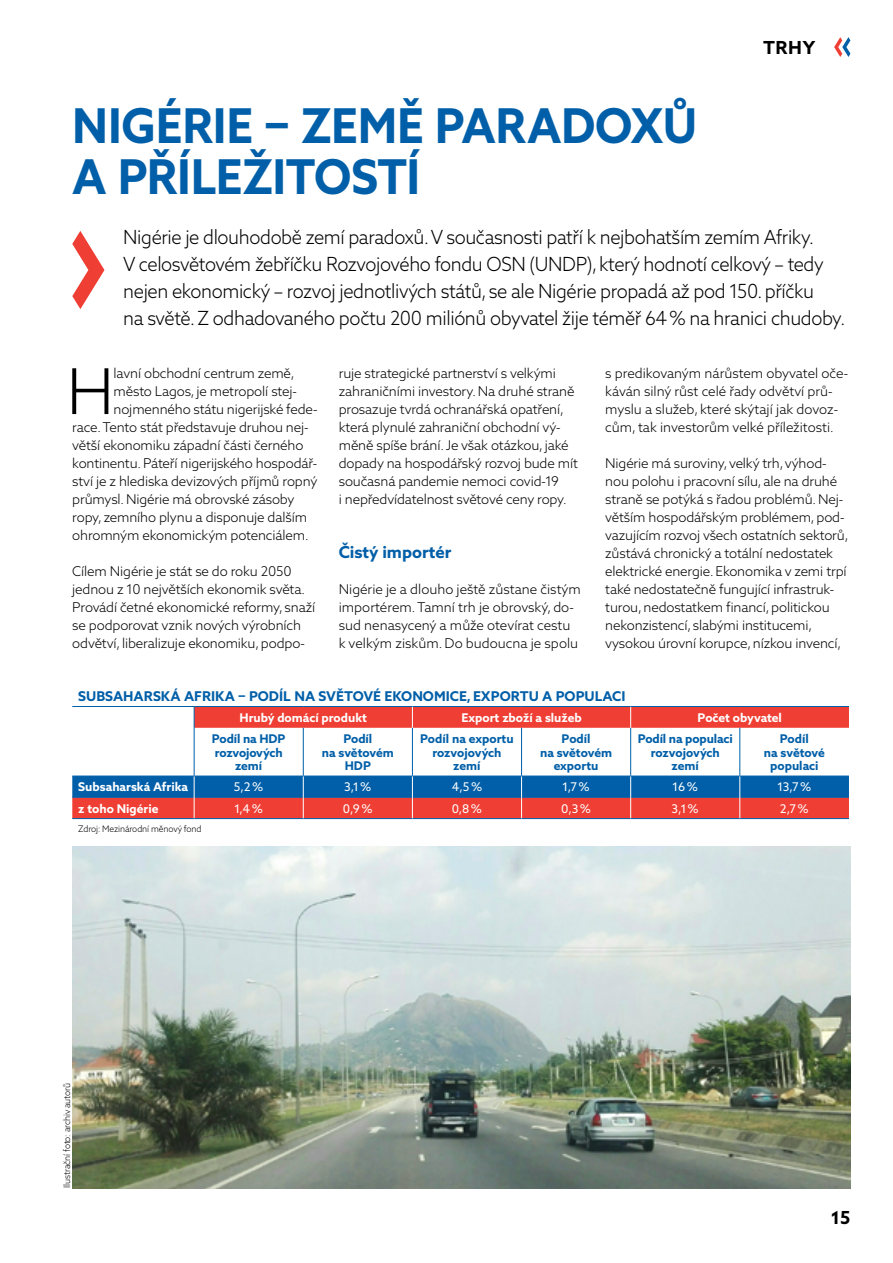
<style>
.page{position:relative;width:893px;height:1263px;background:#fff}
.page>*{position:absolute;margin:0;border:0;box-sizing:border-box;transform-origin:0 0}
.t1{font:300 63.15px "Azo Sans 2";color:#000}
.t2{font:700 48px/51px "Azo Sans 2";letter-spacing:-.01em;color:#005fa8;scale:.95 1}
.t3{font:300 19.5px/27px "Azo Sans 2";letter-spacing:-.02em;color:#000;scale:.95 1}
.t4{font:700 18px "Azo Sans 2";color:#000}
.t5{font:700 16.5px "Azo Sans 2";color:#005fa8}
.t6{font:300 13.5px/18px "Azo Sans 2";letter-spacing:-.01em;color:#000}
.t7{font:700 13.5px "Azo Sans 2";color:#005fa8}
.t8{font:700 12px/13.5px "Azo Sans 2";letter-spacing:-.005em;color:#005fa8;text-align:center}
.t9{font:700 12px "Azo Sans 2";color:#fff}
.t10{font:12px "Azo Sans 2";color:#fff}
.t11{font:300 9px "Azo Sans 2";letter-spacing:-.01em;color:#000;scale:.95 1}
</style>
<div class="page">
<svg style="left:834px;top:37px;width:16px;height:20px"></svg>
<svg style="left:72px;top:231px;width:32px;height:78px"></svg>
<hr style="left:72px;top:706px;width:122px;height:1px;background:#005fa8">
<hr style="left:194px;top:728px;width:1px;height:48px;background:#005fa8">
<hr style="left:303px;top:728px;width:1px;height:48px;background:#005fa8">
<hr style="left:412px;top:728px;width:1px;height:48px;background:#005fa8">
<hr style="left:521px;top:728px;width:1px;height:48px;background:#005fa8">
<hr style="left:630px;top:728px;width:1px;height:48px;background:#005fa8">
<hr style="left:739px;top:728px;width:1px;height:48px;background:#005fa8">
<hr style="left:72px;top:818px;width:122px;height:1px;background:#005fa8">
<hr style="left:194px;top:818px;width:109px;height:1px;background:#005fa8">
<hr style="left:303px;top:818px;width:109px;height:1px;background:#005fa8">
<hr style="left:412px;top:818px;width:110px;height:1px;background:#005fa8">
<hr style="left:522px;top:818px;width:109px;height:1px;background:#005fa8">
<hr style="left:631px;top:818px;width:109px;height:1px;background:#005fa8">
<hr style="left:740px;top:818px;width:109px;height:1px;background:#005fa8">
<svg style="left:72px;top:776px;width:777px;height:42px;background:#735071"></svg>
<svg style="left:194px;top:706px;width:655px;height:22px;background:#e3423b"></svg>
<img style="left:72px;top:846px;width:778px;height:342px">
<h3 class="t4" style="left:763px;top:37px;width:12px">trhy</h3>
<h2 class="t2" style="left:72px;top:101px;width:659px">NIGÉRIE – ZEMĚ PARADOXŮ<br>A PŘÍLEŽITOSTÍ</h2>
<p class="t3" style="left:123px;top:224px;width:761px">Nigérie je dlouhodobě zemí paradoxů. V současnosti patří k nejbohatším zemím Afriky.<br>V celosvětovém žebříčku Rozvojového fondu OSN (UNDP), který hodnotí celkový – tedy nejen ekonomický – rozvoj jednotlivých států, se ale Nigérie propadá až pod 150. příčku<br>na světě. Z odhadovaného počtu 200 miliónů obyvatel žije téměř 64% na hranici chudoby.</p>
<h1 class="t1" style="left:66px;top:354px;width:38px">H</h1>
<p class="t6" style="left:114px;top:364px;width:182px">lavní obchodní centrum země,</p>
<p class="t6" style="left:605px;top:364px;width:244px">s predikovaným nárůstem obyvatel oče&shy;káván silný růst celé řady odvětví prů&shy;myslu a služeb, které skýtají jak dovoz&shy;cům, tak investorům velké příležitosti.</p>
<p class="t6" style="left:605px;top:454px;width:244px">Nigérie má suroviny, velký trh, výhod&shy;nou polohu i pracovní sílu, ale na druhé straně se potýká s řadou problémů. Nej&shy;větším hospodářským problémem, pod&shy;vazujícím rozvoj všech ostatních sektorů, zůstává chronický a totální nedostatek elektrické energie. Ekonomika v zemi trpí také nedostatečně fungující infrastruk&shy;turou, nedostatkem financí, politickou nekonzistencí, slabými institucemi, vysokou úrovní korupce, nízkou invencí,</p>
<p class="t6" style="left:339px;top:364px;width:241px">ruje strategické partnerství s velkými zahraničními investory. Na druhé straně prosazuje tvrdá ochranářská opatření, která plynulé zahraniční obchodní vý&shy;měně spíše brání. Je však otázkou, jaké dopady na hospodářský rozvoj bude mít současná pandemie nemoci covid-19<br>i nepředvídatelnost světové ceny ropy.</p>
<p class="t5" style="left:339px;top:542px;width:114px">Čistý importér</p>
<p class="t6" style="left:339px;top:580px;width:244px">Nigérie je a dlouho ještě zůstane čistým importérem. Tamní trh je obrovský, do&shy;sud nenasycený a může otevírat cestu<br>k velkým ziskům. Do budoucna je spolu</p>
<p class="t6" style="left:114px;top:382px;width:185px">město Lagos, je metropolí stej-</p>
<p class="t6" style="left:114px;top:400px;width:205px">nojmenného státu nigerijské fede-</p>
<p class="t6" style="left:72px;top:418px;width:238px">race. Tento stát představuje druhou nej-</p>
<p class="t6" style="left:72px;top:436px;width:233px">větší ekonomiku západní části černého</p>
<p class="t6" style="left:72px;top:454px;width:247px">kontinentu. Páteří nigerijského hospodář-</p>
<p class="t6" style="left:72px;top:472px;width:247px">ství je z hlediska devizových příjmů ropný</p>
<p class="t6" style="left:72px;top:490px;width:224px">průmysl. Nigérie má obrovské zásoby</p>
<p class="t6" style="left:72px;top:508px;width:236px">ropy, zemního plynu a disponuje dalším</p>
<p class="t6" style="left:72px;top:526px;width:238px">ohromným ekonomickým potenciálem.</p>
<p class="t6" style="left:72px;top:562px;width:244px">Cílem Nigérie je stát se do roku 2050 jednou z 10 největších ekonomik světa.<br>Provádí četné ekonomické reformy, snaží se podporovat vznik nových výrobních odvětví, liberalizuje ekonomiku, podpo-</p>
<p class="t7" style="left:78px;top:687px;width:29px">Subsaharsk</p>
<p class="t7" style="left:170px;top:687px;width:33px">á Afrika</p>
<p class="t7" style="left:238px;top:687px;width:20px">– podíl</p>
<p class="t7" style="left:294px;top:687px;width:60px">na světové</p>
<p class="t7" style="left:385px;top:687px;width:10px">ekonomice</p>
<p class="t7" style="left:467px;top:687px;width:35px">, export</p>
<p class="t7" style="left:529px;top:687px;width:38px">u a pop</p>
<p class="t7" style="left:585px;top:687px;width:19px">ulaci</p>
<p class="t9" style="left:240px;top:710px;width:129px">Hrubý domácí produkt</p>
<p class="t9" style="left:461px;top:710px;width:122px">Export zboží a služeb</p>
<p class="t9" style="left:698px;top:710px;width:86px">Počet obyvatel</p>
<p class="t8" style="left:212px;top:732px;width:75px">Podíl na HDP rozvojových zemí</p>
<p class="t8" style="left:322px;top:732px;width:73px">Podíl<br>na světovém<br>HDP</p>
<p class="t8" style="left:420px;top:732px;width:95px">Podíl na exportu rozvojových zemí</p>
<p class="t8" style="left:540px;top:732px;width:73px">Podíl<br>na světovém exportu</p>
<p class="t8" style="left:638px;top:732px;width:96px">Podíl na populaci rozvojových zemí</p>
<p class="t8" style="left:764px;top:732px;width:62px">Podíl<br>na světové populaci</p>
<p class="t9" style="left:78px;top:780px;width:111px">Subsaharská Afrika</p>
<p class="t10" style="left:234px;top:780px;width:31px">5,2%</p>
<p class="t10" style="left:344px;top:780px;width:29px">3,1%</p>
<p class="t10" style="left:452px;top:780px;width:32px">4,5%</p>
<p class="t10" style="left:563px;top:780px;width:29px">1,7%</p>
<p class="t10" style="left:673px;top:780px;width:27px">16%</p>
<p class="t10" style="left:777px;top:780px;width:36px">13,7%</p>
<p class="t9" style="left:78px;top:801px;width:82px">z toho Nigérie</p>
<p class="t10" style="left:234px;top:801px;width:30px">1,4%</p>
<p class="t10" style="left:343px;top:801px;width:31px">0,9%</p>
<p class="t10" style="left:452px;top:801px;width:32px">0,8%</p>
<p class="t10" style="left:561px;top:801px;width:31px">0,3%</p>
<p class="t10" style="left:672px;top:801px;width:29px">3,1%</p>
<p class="t10" style="left:780px;top:801px;width:30px">2,7%</p>
<p class="t11" style="left:78px;top:823px;width:131px">Zdroj: Mezinárodní měnový fond</p>
<p class="t11" style="left:62px;top:1188px;width:112px;rotate:-90deg">Ilustrační foto: archiv autorů</p>
<h3 class="t4" style="left:831px;top:1207px;width:21px">15</h3>
</div>
